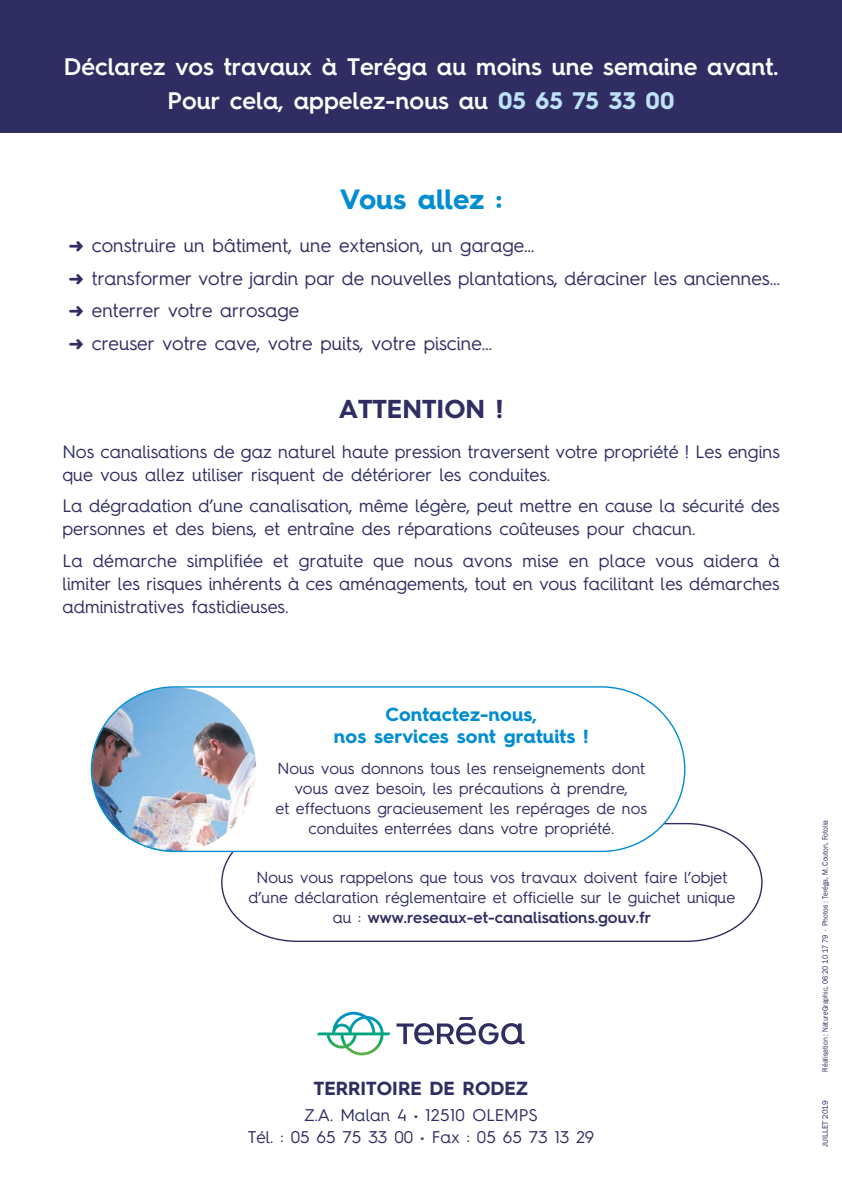
<style>
.page{position:relative;width:842px;height:1191px;background:#fff}
.page>*{position:absolute;margin:0;border:0;box-sizing:border-box;transform-origin:0 0}
.t1{font:700 28px "Hurme Geometric Sans 4";color:#008dd1}
.t2{font:700 26px "Hurme Geometric Sans 4";color:#302d63}
.t3{font:600 24px/34px "Hurme Geometric Sans 4";color:#fff;text-align:center}
.t4{font:19px/32.6px "Hurme Geometric Sans 4";color:#302d63}
.t5{font:700 19px/22px "Hurme Geometric Sans 4";letter-spacing:.005em;color:#008dd1;text-align:center}
.t6{font:700 19px "Hurme Geometric Sans 4";color:#302d63}
.t7{font:18px/23px "Hurme Geometric Sans 4";color:#302d63}
.t8{font:17px/21.4px "Hurme Geometric Sans 4";color:#302d63;text-align:center}
.t9{font:16px/20px "Hurme Geometric Sans 4";color:#302d63;text-align:center}
.t10{font:8px "Franklin Gothic";color:#302d63;scale:.9 1}
.t11{font:8px "Franklin Gothic";color:#302d63}
.s1{font-weight:700;color:#bde3f8}
.s2{font-family:"MS Gothic";font-size:16px}
.s3{font-weight:600}
</style>
<div class="page">
<div style="left:0;top:0;width:842px;height:132px;background:#302d63"></div>
<svg style="left:221px;top:822px;width:542px;height:120px"></svg>
<svg style="left:396px;top:1017px;width:129px;height:28px"></svg>
<svg style="left:317px;top:1011px;width:73px;height:44px"></svg>
<svg style="left:90px;top:686px;width:596px;height:167px"></svg>
<h3 class="t3" style="left:64px;top:49px;width:716px">Déclarez vos travaux à Teréga au moins une semaine avant.<br>Pour cela, appelez-nous au <span class="s1">05 65 75 33 00</span></h3>
<h1 class="t1" style="left:340px;top:179px;width:164px">Vous allez :</h1>
<p class="t4" style="left:68px;top:229px;width:713px"><span class="s2">➜</span> construire un bâtiment, une extension, un garage…<br><span class="s2">➜</span> transformer votre jardin par de nouvelles plantations, déraciner les anciennes… <span class="s2">➜</span> enterrer votre arrosage<br><span class="s2">➜</span> creuser votre cave, votre puits, votre piscine…</p>
<h2 class="t2" style="left:339px;top:390px;width:166px">ATTENTION !</h2>
<p class="t7" style="left:62px;top:439px;width:719px">Nos canalisations de gaz naturel haute pression traversent votre propriété ! Les engins que vous allez utiliser risquent de détériorer les conduites.</p>
<p class="t7" style="left:62px;top:494px;width:719px">La dégradation d’une canalisation, même légère, peut mettre en cause la sécurité des personnes et des biens, et entraîne des réparations coûteuses pour chacun.</p>
<p class="t7" style="left:62px;top:548px;width:719px;text-align:justify">La démarche simplifiée et gratuite que nous avons mise en place vous aidera à limiter les risques inhérents à ces aménagements, tout en vous facilitant les démarches administratives fastidieuses.</p>
<p class="t5" style="left:334px;top:702px;width:256px">Contactez-nous,<br>nos services sont gratuits !</p>
<p class="t9" style="left:276px;top:758px;width:373px">Nous vous donnons tous les renseignements dont vous avez besoin, les précautions à prendre,<br>et effectuons gracieusement les repérages de nos conduites enterrées dans votre propriété.</p>
<p class="t9" style="left:249px;top:867px;width:488px">Nous vous rappelons que tous vos travaux doivent faire l’objet d’une déclaration réglementaire et officielle sur le guichet unique au : <span class="s3">www.reseaux-et-canalisations.gouv.fr</span></p>
<p class="t10" style="left:820px;top:1071px;width:281px;rotate:-90deg">Réalisation : NatureGraphic, 06 20 10 17 79 - Photos : Teréga, M. Couton, Fotolia</p>
<p class="t6" style="left:314px;top:1074px;width:216px">TERRITOIRE DE RODEZ</p>
<p class="t8" style="left:248px;top:1104px;width:348px">Z.A. Malan 4 • 12510 OLEMPS<br>Tél. : 05 65 75 33 00 • Fax : 05 65 73 13 29</p>
<p class="t11" style="left:820px;top:1147px;width:48px;rotate:-90deg">JUILLET 2019</p>
</div>
